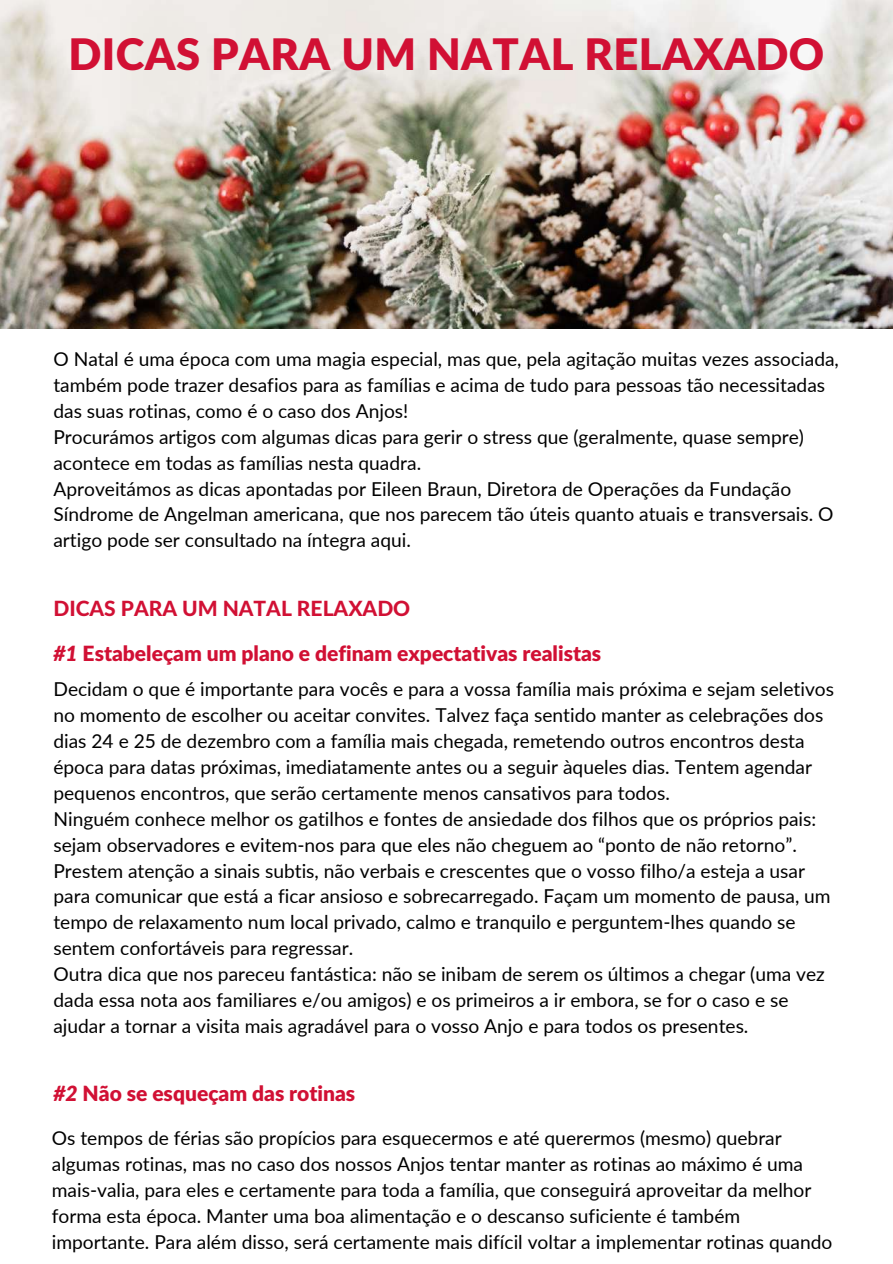
<style>
.page{position:relative;width:893px;height:1264px;background:#fff}
.page>*{position:absolute;margin:0;border:0;box-sizing:border-box;transform-origin:0 0}
.t1{font:900 43.5px "Lato Latin";letter-spacing:.01em;color:#d11034}
.t2{font:900 21px/45.3px "Lato Latin";color:#d11034}
.t3{font:19.2px/25.8px "Lato";color:#000}
.s1{font-weight:800}
.s2{font-family:"Lato";font-style:italic}
</style>
<div class="page">
<img style="left:0;top:0;width:892px;height:328px">
<h1 class="t1" style="left:68px;top:35px;width:757px">DICAS PARA UM NATAL RELAXADO</h1>
<p class="t3" style="left:53px;top:346px;width:787px">O Natal é uma época com uma magia especial, mas que, pela agitação muitas vezes associada, também pode trazer desafios para as famílias e acima de tudo para pessoas tão necessitadas das suas rotinas, como é o caso dos Anjos!<br>Procurámos artigos com algumas dicas para gerir o stress que (geralmente, quase sempre) acontece em todas as famílias nesta quadra.<br>Aproveitámos as dicas apontadas por Eileen Braun, Diretora de Operações da Fundação Síndrome de Angelman americana, que nos parecem tão úteis quanto atuais e transversais. O artigo pode ser consultado na íntegra aqui.</p>
<p class="t2" style="left:53px;top:586px;width:549px"><span class="s1">DICAS PARA UM NATAL RELAXADO<br></span><span class="s2">#1</span> Estabeleçam um plano e definam expectativas realistas</p>
<p class="t3" style="left:53px;top:676px;width:782px">Decidam o que é importante para vocês e para a vossa família mais próxima e sejam seletivos no momento de escolher ou aceitar convites. Talvez faça sentido manter as celebrações dos dias 24 e 25 de dezembro com a família mais chegada, remetendo outros encontros desta época para datas próximas, imediatamente antes ou a seguir àqueles dias. Tentem agendar pequenos encontros, que serão certamente menos cansativos para todos.<br>Ninguém conhece melhor os gatilhos e fontes de ansiedade dos filhos que os próprios pais: sejam observadores e evitem-nos para que eles não cheguem ao “ponto de não retorno”.<br>Prestem atenção a sinais subtis, não verbais e crescentes que o vosso filho/a esteja a usar para comunicar que está a ficar ansioso e sobrecarregado. Façam um momento de pausa, um tempo de relaxamento num local privado, calmo e tranquilo e perguntem-lhes quando se sentem confortáveis para regressar.<br>Outra dica que nos pareceu fantástica: não se inibam de serem os últimos a chegar (uma vez dada essa nota aos familiares e/ou amigos) e os primeiros a ir embora, se for o caso e se ajudar a tornar a visita mais agradável para o vosso Anjo e para todos os presentes.</p>
<p class="t2" style="left:53px;top:1071px;width:303px"><span class="s2">#2</span> Não se esqueçam das rotinas</p>
<p class="t3" style="left:52px;top:1125px;width:782px">Os tempos de férias são propícios para esquecermos e até querermos (mesmo) quebrar algumas rotinas, mas no caso dos nossos Anjos tentar manter as rotinas ao máximo é uma mais-valia, para eles e certamente para toda a família, que conseguirá aproveitar da melhor forma esta época. Manter uma boa alimentação e o descanso suficiente é também importante. Para além disso, será certamente mais difícil voltar a implementar rotinas quando</p>
</div>
